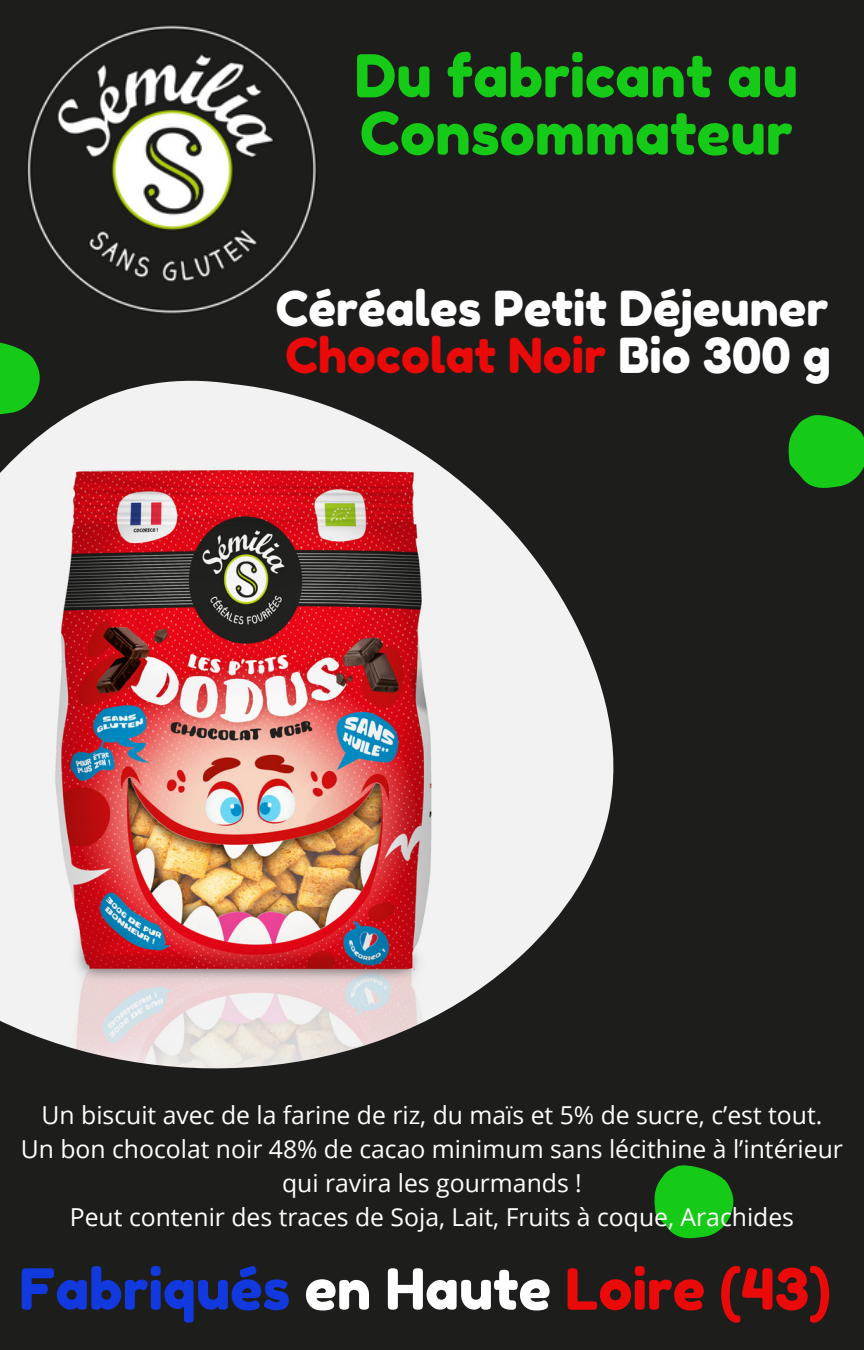
<style>
.page{position:relative;width:864px;height:1350px;background:#1d1d1b}
.page>*{position:absolute;margin:0;border:0;box-sizing:border-box;transform-origin:0 0}
.t1{font:58.95px/57.4px "Fredoka One";color:#15cb17}
.t2{font:56.7px "Fredoka One";color:#1239dd}
.t3{font:48.15px "Fredoka One";color:#fff}
.t4{font:48.15px "Fredoka One";color:#eb0a0a}
.t5{font:24.75px/33.8px "Open Sans";color:#fff;text-align:center}
.s1{color:#fff}
.s2{color:#eb0a0a}
</style>
<div class="page">
<img style="left:0;top:380px;width:614px;height:689px">
<svg style="left:788px;top:415px;width:76px;height:73px"></svg>
<img style="left:27px;top:24px;width:290px;height:291px">
<svg style="left:0;top:342px;width:41px;height:76px"></svg>
<svg style="left:654px;top:1165px;width:80px;height:74px"></svg>
<p class="t1" style="left:355px;top:47px;width:445px">Du fabricant au<br>Consommateur</p>
<p class="t3" style="left:276px;top:279px;width:554px">Céréales Petit Déjeuner</p>
<p class="t4" style="left:285px;top:326px;width:547px">Chocolat Noir <span class="s1">Bio 300 g</span></p>
<p class="t5" style="left:42px;top:1098px;width:782px">Un biscuit avec de la farine de riz, du maïs et 5% de sucre, c’est tout.</p>
<p class="t5" style="left:21px;top:1132px;width:824px">Un bon chocolat noir 48% de cacao minimum sans lécithine à l’intérieur qui ravira les gourmands !</p>
<p class="t5" style="left:70px;top:1199px;width:726px">Peut contenir des traces de Soja, Lait, Fruits à coque, Arachides</p>
<p class="t2" style="left:19px;top:1255px;width:813px">Fabriqués <span class="s1">en Haute</span> <span class="s2">Loire (43)</span></p>
</div>
